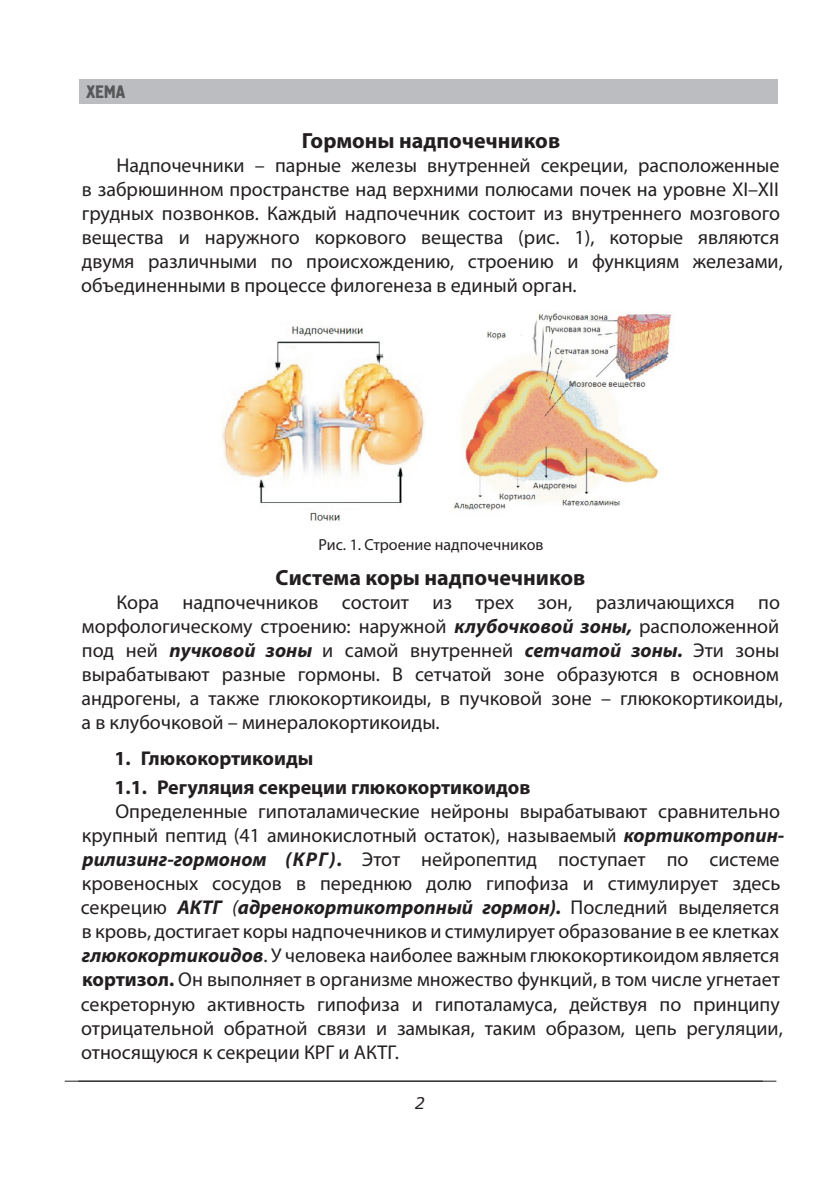
<style>
.page{position:relative;width:840px;height:1191px;background:#fff}
.page>*{position:absolute;margin:0;border:0;box-sizing:border-box;transform-origin:0 0}
.Заголовок{font:700 22px "Myriad Pro";color:#231f20}
.miriad_10{font:20px/24px "Myriad Pro";color:#231f20}
.пункт{font:700 20px "Myriad Pro";color:#231f20}
.Подзагголовок{font:700 20px "Myriad Pro";color:#231f20}
.t1{font:18px "Hermes C";color:#57585a}
.Рисунок{font:16px "Myriad Pro";color:#231f20}
.t2{font:italic 16px "Verdana";color:#231f20}
.s1{font-weight:700;font-style:italic}
.s2{font-style:italic}
.s3{font-weight:700}
</style>
<div class="page">
<hr style="left:78px;top:1080px;width:698px;height:1px;background:#231f20">
<div style="left:80px;top:79px;width:697px;height:25px;background:#bcbdc0"></div>
<img style="left:222px;top:313px;width:450px;height:208px">
<hr style="left:65px;top:1080px;width:697px;height:1px;background:#231f20">
<p class="t1" style="left:86px;top:82px;width:40px">XEMA</p>
<p class="Заголовок" style="left:302px;top:126px;width:259px">Гормоны надпочечников</p>
<p class="miriad_10" style="left:81px;top:153px;width:702px;text-indent:35px">Надпочечники – парные железы внутренней секреции, расположенные в забрюшинном пространстве над верхними полюсами почек на уровне XI–XII грудных позвонков. Каждый надпочечник состоит из внутреннего мозгового вещества и наружного коркового вещества (рис. 1), которые являются двумя различными по происхождению, строению и функциям железами, объединенными в процессе филогенеза в единый орган.</p>
<p class="Рисунок" style="left:318px;top:535px;width:226px">Рис. 1. Строение надпочечников</p>
<p class="Заголовок" style="left:275px;top:563px;width:311px">Система коры надпочечников</p>
<p class="miriad_10" style="left:81px;top:590px;width:702px;text-indent:35px">Кора надпочечников состоит из трех зон, различающихся по морфологическому строению: наружной <span class="s1">клубочковой зоны,</span> расположенной под ней <span class="s1">пучковой зоны</span> и самой внутренней <span class="s1">сетчатой зоны.</span> Эти зоны вырабатывают разные гормоны. В сетчатой зоне образуются в основном андрогены, а также глюкокортикоиды, в пучковой зоне – глюкокортикоиды, а в клубочковой – минералокортикоиды.</p>
<p class="Подзагголовок" style="left:114px;top:745px;width:200px">1. Глюкокортикоиды</p>
<p class="пункт" style="left:114px;top:774px;width:417px">1.1. Регуляция секреции глюкокортикоидов</p>
<p class="miriad_10" style="left:81px;top:799px;width:704px;text-indent:35px">Определенные гипоталамические нейроны вырабатывают сравнительно крупный пептид (41 аминокислотный остаток), называемый <span class="s1">кортикотропин&shy;рилизинг-гормоном (КРГ).</span> Этот нейропептид поступает по системе кровеносных сосудов в переднюю долю гипофиза и стимулирует здесь секрецию <span class="s1">АКТГ</span> <span class="s2">(</span><span class="s1">адренокортикотропный гормон).</span> Последний выделяется в кровь, достигает коры надпочечников и стимулирует образование в ее клетках <span class="s1">глюкокортикоидов</span>. У человека наиболее важным глюкокортикоидом является <span class="s3">кортизол.</span> Он выполняет в организме множество функций, в том числе угнетает секреторную активность гипофиза и гипоталамуса, действуя по принципу отрицательной обратной связи и замыкая, таким образом, цепь регуляции, относящуюся к секреции КРГ и АКТГ.</p>
<p class="t2" style="left:414px;top:1092px;width:12px">2</p>
</div>
